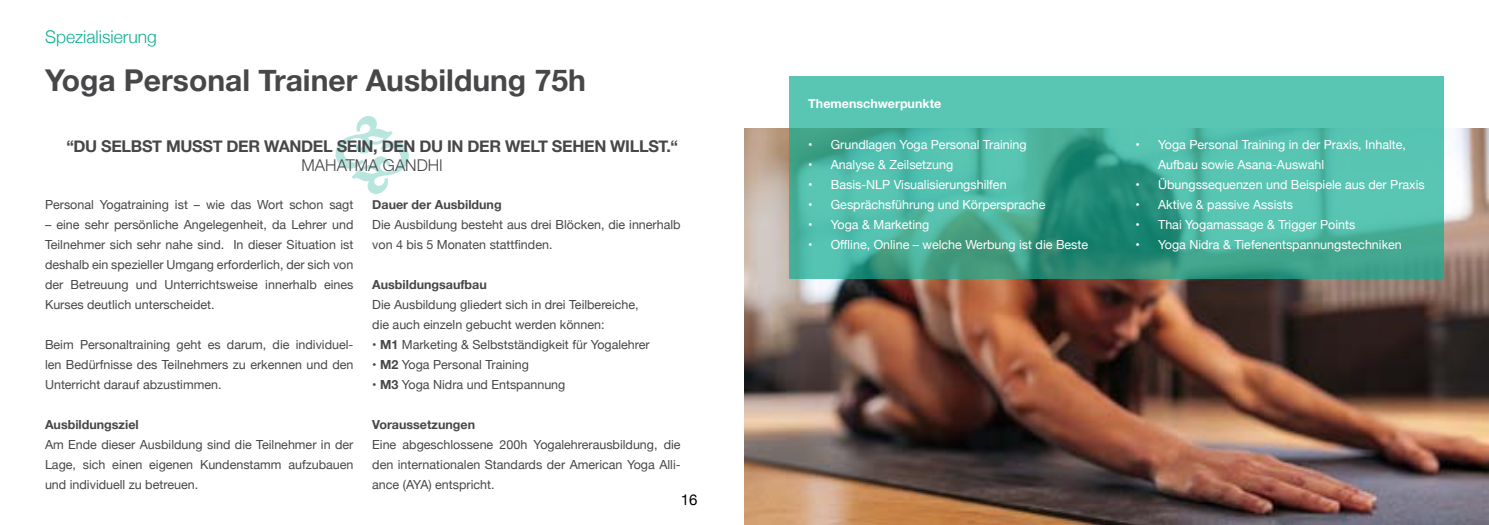
<style>
.page{position:relative;width:1489px;height:525px;background:#fff}
.page>*{position:absolute;margin:0;border:0;box-sizing:border-box;transform-origin:0 0}
.t1{font:700 30px "Helvetica Neue";color:#474749}
.t2{font:300 17.5px "Helvetica Neue";color:#12ae93}
.t3{font:700 16.25px "Helvetica Neue";letter-spacing:-.02em;color:#474749}
.t4{font:300 16.25px "Helvetica Neue";color:#474749}
.t5{font:15px "Helvetica Neue";color:#000}
.t6{font:12.5px/20px "Helvetica Neue";color:#474749;text-align:justify}
.t7{font:12.5px/20px "Helvetica Neue";color:#fff}
.t8{font:700 12.5px "Helvetica Neue";color:#474749}
.t9{font:700 12.5px "Helvetica Neue";color:#fff}
.s1{font-weight:700}
</style>
<div class="page">
<img style="left:744px;top:128px;width:744px;height:396px">
<svg style="left:789px;top:76px;width:654px;height:202px;background:#4bb5a1"></svg>
<svg style="left:335px;top:116px;width:74px;height:78px"></svg>
<h2 class="t2" style="left:45px;top:22px;width:113px">Spezialisierung</h2>
<h1 class="t1" style="left:45px;top:57px;width:542px">Yoga Personal Trainer Ausbildung 75h</h1>
<h3 class="t3" style="left:66px;top:133px;width:76px">“Du selbst</h3>
<h3 class="t3" style="left:166px;top:133px;width:13px">musst</h3>
<h3 class="t3" style="left:226px;top:133px;width:12px">der</h3>
<h3 class="t3" style="left:264px;top:133px;width:27px">Wande</h3>
<h3 class="t3" style="left:323px;top:133px;width:24px">l sein</h3>
<h3 class="t3" style="left:373px;top:133px;width:20px">, den</h3>
<h3 class="t3" style="left:419px;top:133px;width:60px">du inder</h3>
<h3 class="t3" style="left:505px;top:133px;width:59px">Welt sehen</h3>
<h3 class="t3" style="left:610px;top:133px;width:69px">wi llst.“</h3>
<h3 class="t4" style="left:301px;top:152px;width:25px">Mahatma</h3>
<h3 class="t4" style="left:383px;top:152px;width:11px">Gandhi</h3>
<p class="t6" style="left:45px;top:195px;width:310px">Personal Yogatraining ist – wie das Wort schon sagt</p>
<p class="t6" style="left:45px;top:215px;width:310px">– eine sehr persönliche Angelegenheit, da Lehrer und Teilnehmer sich sehr nahe sind. In dieser Situation ist deshalb ein spezieller Umgang erforderlich, der sich von der Betreuung und Unterrichtsweise innerhalb eines Kurses deutlich unterscheidet.</p>
<p class="t6" style="left:45px;top:335px;width:310px">Beim Personaltraining geht es darum, die individuel&shy;len Bedürfnisse des Teilnehmers zu erkennen und den Unterricht darauf abzustimmen.</p>
<p class="t8" style="left:45px;top:414px;width:95px">Ausbildungsziel</p>
<p class="t6" style="left:45px;top:435px;width:310px">Am Ende dieser Ausbildung sind die Teilnehmer in der Lage, sich einen eigenen Kundenstamm aufzubauen und individuell zu betreuen.</p>
<p class="t8" style="left:372px;top:194px;width:131px">Dauer der Ausbildung</p>
<p class="t6" style="left:372px;top:215px;width:310px">Die Ausbildung besteht aus drei Blöcken, die innerhalb von 4 bis 5 Monaten stattfinden.</p>
<p class="t8" style="left:372px;top:274px;width:116px">Ausbildungsaufbau</p>
<p class="t6" style="left:372px;top:295px;width:268px">Die Ausbildung gliedert sich in drei Teilbereiche, die auch einzeln gebucht werden können:</p>
<p class="t6" style="left:372px;top:335px;width:279px">• <span class="s1">M1</span> Marketing &amp; Selbstständigkeit für Yogalehrer</p>
<p class="t6" style="left:372px;top:355px;width:158px">• <span class="s1">M2</span> Yoga Personal Training</p>
<p class="t6" style="left:372px;top:375px;width:195px">• <span class="s1">M3</span> Yoga Nidra und Entspannung</p>
<p class="t8" style="left:372px;top:414px;width:104px">Voraussetzungen</p>
<p class="t6" style="left:372px;top:435px;width:310px">Eine abgeschlossene 200h Yogalehrerausbildung, die den internationalen Standards der American Yoga Alli&shy;ance (AYA) entspricht.</p>
<p class="t5" style="left:680px;top:489px;width:18px">16</p>
<p class="t9" style="left:808px;top:94px;width:134px">Themenschwerpunkte</p>
<p class="t7" style="left:808px;top:135px;width:220px">• Grundlagen Yoga Personal Training</p>
<p class="t7" style="left:808px;top:155px;width:146px">• Analyse &amp; Zeilsetzung</p>
<p class="t7" style="left:808px;top:175px;width:200px">• Basis-NLP Visualisierungshilfen</p>
<p class="t7" style="left:808px;top:195px;width:239px">• Gesprächsführung und Körpersprache</p>
<p class="t7" style="left:808px;top:215px;width:122px">• Yoga &amp; Marketing</p>
<p class="t7" style="left:808px;top:235px;width:281px">• Offline, Online – welche Werbung ist die Beste</p>
<p class="t7" style="left:1158px;top:135px;width:249px;text-indent:-22px">• Yoga Personal Training in der Praxis, Inhalte,<br>Aufbau sowie Asana-Auswahl</p>
<p class="t7" style="left:1135px;top:175px;width:290px">• Übungssequenzen und Beispiele aus der Praxis</p>
<p class="t7" style="left:1135px;top:195px;width:159px">• Aktive &amp; passive Assists</p>
<p class="t7" style="left:1135px;top:215px;width:221px">• Thai Yogamassage &amp; Trigger Points</p>
<p class="t7" style="left:1135px;top:235px;width:268px">• Yoga Nidra &amp; Tiefenentspannungstechniken</p>
</div>
